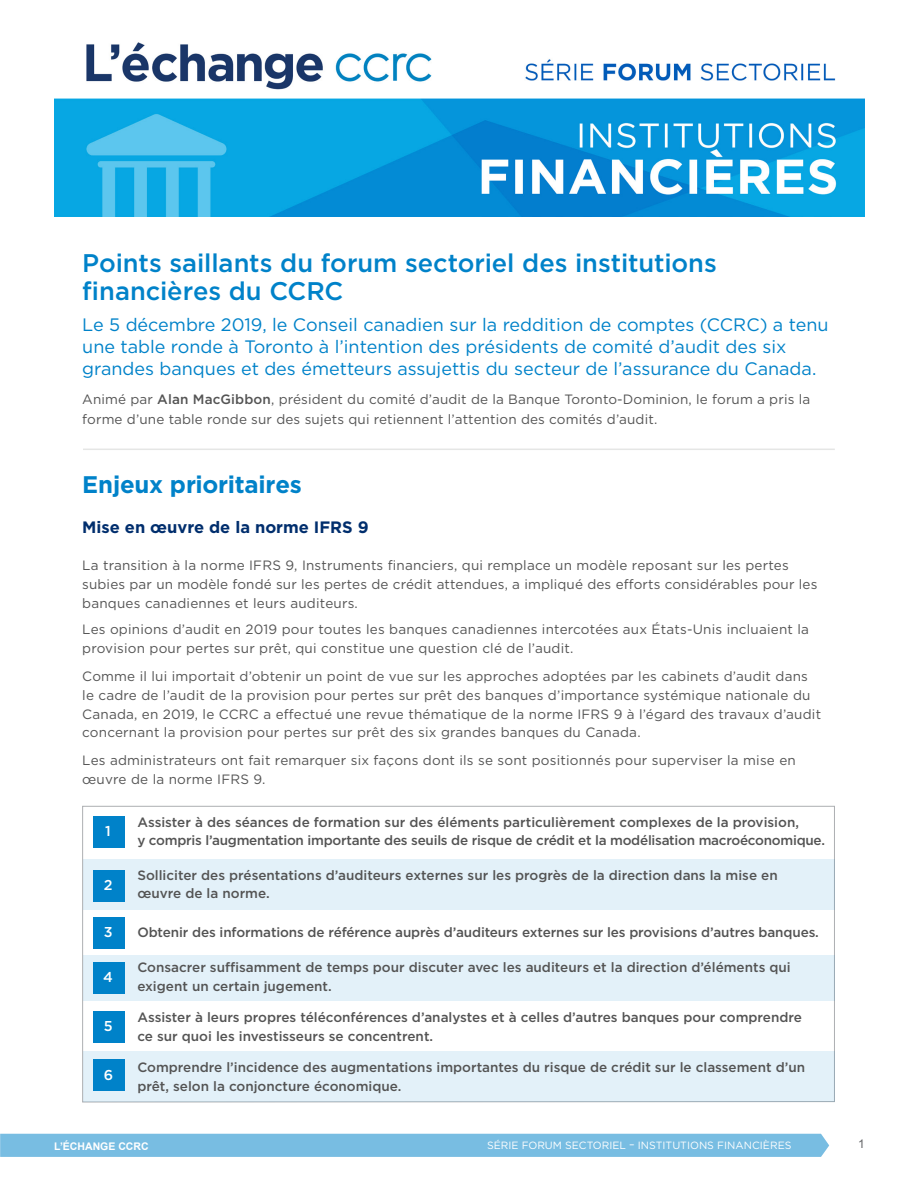
<style>
.page{position:relative;width:918px;height:1188px;background:#fff}
.page>*{position:absolute;margin:0;border:0;box-sizing:border-box;transform-origin:0 0}
.t1{font:500 25.5px/28.5px "Gotham";letter-spacing:-.005em;color:#0082c9}
.t2{font:700 24px "Gotham";letter-spacing:-.01em;color:#0082c9}
.t3{font:18px/21.8px "Gotham";color:#0082c9}
.t4{font:700 16.5px "Gotham";color:#002e6d}
.t5{font:500 14.25px "Gotham";color:#fff}
.t6{font:13.5px/18.8px "Gotham";letter-spacing:.015em;color:#545454}
.t7{font:500 13.5px/18.8px "Gotham";color:#545454}
.t8{font:500 13.5px/18.8px "Gotham";letter-spacing:-.02em;color:#545454}
.t9{font:12px "Arial";color:#656669}
.t10{font:10.5px "Gotham";color:#fff}
.t11{font:700 10.5px "Arial";color:#fff}
.s1{font-weight:500}
</style>
<div class="page">
<hr style="left:83px;top:449px;width:752px;height:1px;background:#e5e6e5">
<img style="left:55px;top:42px;width:810px;height:174px">
<div style="left:83px;top:859px;width:751px;height:51px;background:#e3f1f9"></div>
<div style="left:83px;top:1051px;width:751px;height:51px;background:#e3f1f9"></div>
<div style="left:83px;top:955px;width:751px;height:46px;background:#e3f1f9"></div>
<div style="left:93px;top:816px;width:31px;height:32px;background:#0082c9"></div>
<div style="left:93px;top:870px;width:31px;height:31px;background:#0082c9"></div>
<div style="left:93px;top:962px;width:31px;height:32px;background:#0082c9"></div>
<div style="left:93px;top:1011px;width:31px;height:32px;background:#0082c9"></div>
<div style="left:93px;top:1060px;width:31px;height:31px;background:#0082c9"></div>
<div style="left:93px;top:917px;width:31px;height:32px;background:#0082c9"></div>
<div style="left:0;top:1134px;width:829px;height:23px;background:#78bde2"></div>
<h1 class="t1" style="left:82px;top:248px;width:636px">Points saillants du forum sectoriel des institutions financières du CCRC</h1>
<p class="t3" style="left:82px;top:314px;width:748px">Le 5 décembre 2019, le Conseil canadien sur la reddition de comptes (CCRC) a tenu une table ronde à Toronto à l’intention des présidents de comité d’audit des six grandes banques et des émetteurs assujettis du secteur de l’assurance du Canada.</p>
<p class="t6" style="left:82px;top:390px;width:729px;line-height:19.5px">Animé par <span class="s1">Alan MacGibbon</span>, président du comité d’audit de la Banque Toronto-Dominion, le forum a pris la forme d’une table ronde sur des sujets qui retiennent l’attention des comités d’audit.</p>
<h2 class="t2" style="left:82px;top:468px;width:221px">Enjeux prioritaires</h2>
<p class="t4" style="left:82px;top:516px;width:288px">Mise en œuvre de la norme IFRS 9</p>
<p class="t6" style="left:82px;top:556px;width:737px">La transition à la norme IFRS 9, Instruments financiers, qui remplace un modèle reposant sur les pertes subies par un modèle fondé sur les pertes de crédit attendues, a impliqué des efforts considérables pour les banques canadiennes et leurs auditeurs.</p>
<p class="t6" style="left:82px;top:620px;width:728px">Les opinions d’audit en 2019 pour toutes les banques canadiennes intercotées aux États-Unis incluaient la provision pour pertes sur prêt, qui constitue une question clé de l’audit.</p>
<p class="t6" style="left:82px;top:667px;width:740px">Comme il lui importait d’obtenir un point de vue sur les approches adoptées par les cabinets d’audit dans le cadre de l’audit de la provision pour pertes sur prêt des banques d’importance systémique nationale du Canada, en 2019, le CCRC a effectué une revue thématique de la norme IFRS 9 à l’égard des travaux d’audit concernant la provision pour pertes sur prêt des six grandes banques du Canada.</p>
<p class="t6" style="left:82px;top:751px;width:715px">Les administrateurs ont fait remarquer six façons dont ils se sont positionnés pour superviser la mise en œuvre de la norme IFRS 9.</p>
<p class="t5" style="left:105px;top:822px;width:7px">1</p>
<p class="t5" style="left:104px;top:876px;width:10px">2</p>
<p class="t5" style="left:104px;top:923px;width:10px">3</p>
<p class="t5" style="left:103px;top:968px;width:11px">4</p>
<p class="t5" style="left:104px;top:1017px;width:10px">5</p>
<p class="t5" style="left:104px;top:1066px;width:11px">6</p>
<p class="t8" style="left:137px;top:812px;width:689px">Assister à des séances de formation sur des éléments particulièrement complexes de la provision,<br>y compris l’augmentation importante des seuils de risque de crédit et la modélisation macroéconomique.</p>
<p class="t7" style="left:137px;top:865px;width:642px">Solliciter des présentations d’auditeurs externes sur les progrès de la direction dans la mise en œuvre de la norme.</p>
<p class="t7" style="left:137px;top:923px;width:683px">Obtenir des informations de référence auprès d’auditeurs externes sur les provisions d’autres banques.</p>
<p class="t7" style="left:137px;top:957px;width:655px">Consacrer suffisamment de temps pour discuter avec les auditeurs et la direction d’éléments qui exigent un certain jugement.</p>
<p class="t7" style="left:137px;top:1008px;width:666px">Assister à leurs propres téléconférences d’analystes et à celles d’autres banques pour comprendre ce sur quoi les investisseurs se concentrent.</p>
<p class="t7" style="left:137px;top:1058px;width:669px">Comprendre l’incidence des augmentations importantes du risque de crédit sur le classement d’un prêt, selon la conjoncture économique.</p>
<p class="t11" style="left:54px;top:1139px;width:96px">L’ÉCHANGE CCRC</p>
<p class="t10" style="left:487px;top:1139px;width:306px">SÉRIE FORUM SECTORIEL – INSTITUTIONS FINANCIÈRES</p>
<p class="t9" style="left:858px;top:1136px;width:8px">1</p>
</div>
